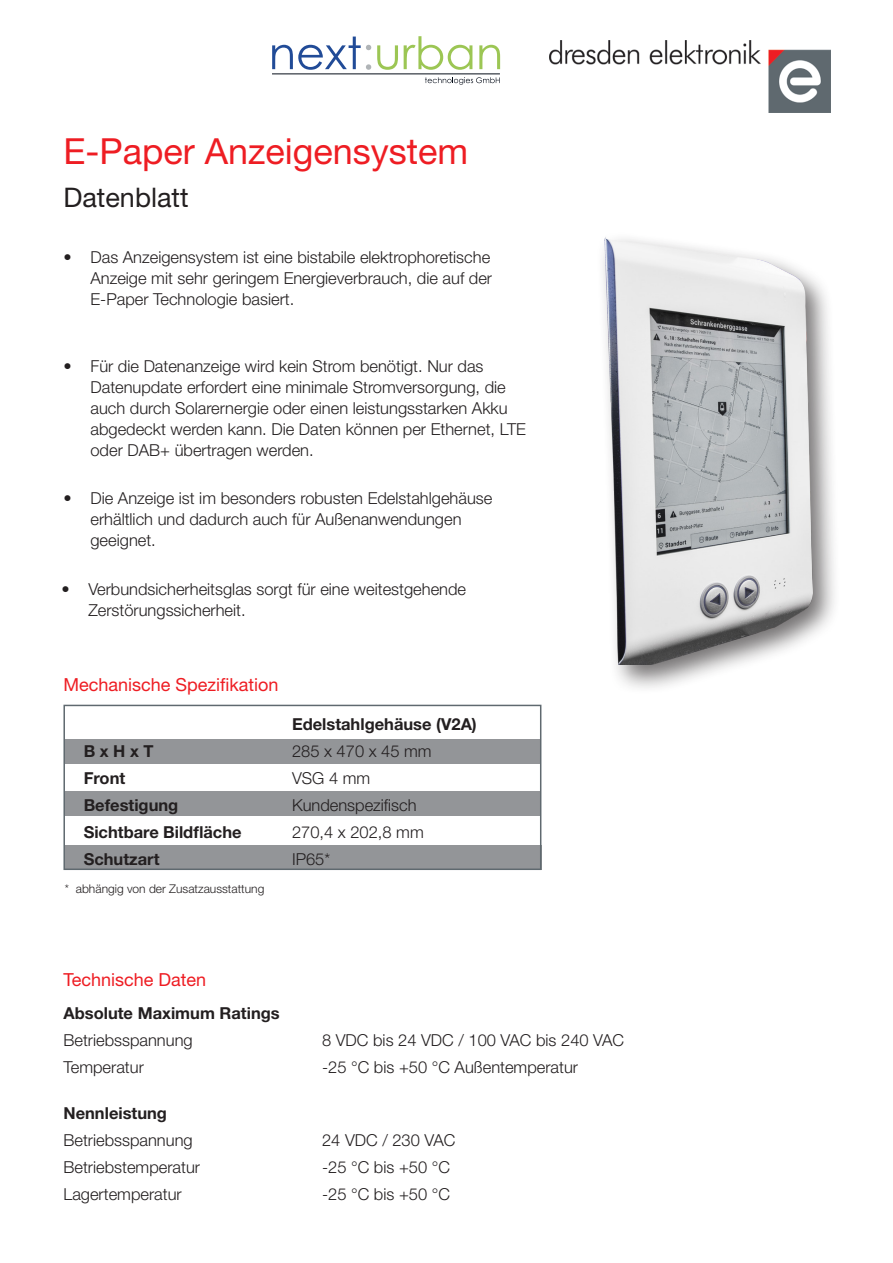
<style>
.page{position:relative;width:893px;height:1263px;background:#fff}
.page>*{position:absolute;margin:0;border:0;box-sizing:border-box;transform-origin:0 0}
.HEADLINE_30_Pt{font:36px "Helvetica Neue LT Std";color:#ee1d23}
.HEADLINE_30_Pt-2{font:27px "Helvetica Neue LT Std";color:#231f20}
.HEADLINE_30_Pt-3{font:18px "Helvetica Neue LT Std";color:#ee1d23}
.HEADLINE_30_Pt-4{font:300 16.5px/21px "Helvetica Neue LT Std";color:#231f20}
.HEADLINE_30_Pt-5{font:700 16.5px "Helvetica Neue LT Std";color:#231f20}
.HEADLINE_30_Pt-6{font:300 12px "Helvetica Neue LT Std";color:#231f20}
</style>
<div class="page">
<div style="left:65px;top:846px;width:476px;height:24px;background:#939598"></div>
<div style="left:65px;top:792px;width:476px;height:24px;background:#939598"></div>
<div style="left:64px;top:739px;width:477px;height:25px;background:#939598"></div>
<img style="left:549px;top:40px;width:282px;height:72px">
<div style="left:63px;top:705px;width:478px;height:165px;border:2px solid #5f696f"></div>
<div style="left:596px;top:231px;width:244px;height:463px;background:#231f20;opacity:.62"></div>
<img style="left:604px;top:231px;width:208px;height:434px">
<svg style="left:272px;top:37px;width:99px;height:33px"></svg>
<svg style="left:377px;top:45px;width:21px;height:25px"></svg>
<svg style="left:404px;top:36px;width:68px;height:34px"></svg>
<svg style="left:479px;top:45px;width:21px;height:24px"></svg>
<svg style="left:425px;top:77px;width:75px;height:8px"></svg>
<hr style="left:272px;top:74px;width:228px;height:1px;background:#060d19">
<p class="HEADLINE_30_Pt" style="left:63px;top:130px;width:406px">E-Paper Anzeigensystem</p>
<p class="HEADLINE_30_Pt-2" style="left:63px;top:182px;width:127px">Datenblatt</p>
<p class="HEADLINE_30_Pt-4" style="left:90px;top:247px;width:403px;text-align:justify;text-indent:-27px">• Das Anzeigensystem ist eine bistabile elektrophoretische Anzeige mit sehr geringem Energieverbrauch, die auf der E-Paper Technologie basiert.</p>
<p class="HEADLINE_30_Pt-4" style="left:90px;top:355px;width:437px;text-indent:-27px">• Für die Datenanzeige wird kein Strom benötigt. Nur das Datenupdate erfordert eine minimale Stromversorgung, die auch durch Solarernergie oder einen leistungsstarken Akku abgedeckt werden kann. Die Daten können per Ethernet, LTE oder DAB+ übertragen werden.</p>
<p class="HEADLINE_30_Pt-4" style="left:90px;top:487px;width:403px;text-indent:-27px">• Die Anzeige ist im besonders robusten Edelstahlgehäuse erhältlich und dadurch auch für Außenanwendungen geeignet.</p>
<p class="HEADLINE_30_Pt-4" style="left:88px;top:578px;width:379px;text-indent:-27px">• Verbundsicherheitsglas sorgt für eine weitestgehende<br>Zerstörungssicherheit.</p>
<p class="HEADLINE_30_Pt-3" style="left:63px;top:673px;width:217px">Mechanische Spezifikation</p>
<p class="HEADLINE_30_Pt-5" style="left:84px;top:740px;width:71px">B x H x T</p>
<p class="HEADLINE_30_Pt-5" style="left:84px;top:767px;width:43px">Front</p>
<p class="HEADLINE_30_Pt-5" style="left:84px;top:794px;width:96px">Befestigung</p>
<p class="HEADLINE_30_Pt-5" style="left:84px;top:821px;width:159px">Sichtbare Bildfläche</p>
<p class="HEADLINE_30_Pt-5" style="left:84px;top:848px;width:77px">Schutzart</p>
<p class="HEADLINE_30_Pt-6" style="left:65px;top:881px;width:201px">* abhängig von der Zusatzausstattung</p>
<p class="HEADLINE_30_Pt-5" style="left:292px;top:714px;width:186px">Edelstahlgehäuse (V2A)</p>
<p class="HEADLINE_30_Pt-4" style="left:292px;top:740px;width:141px">285 x 470 x 45 mm</p>
<p class="HEADLINE_30_Pt-4" style="left:292px;top:767px;width:80px">VSG 4 mm</p>
<p class="HEADLINE_30_Pt-4" style="left:292px;top:794px;width:126px">Kundenspezifisch</p>
<p class="HEADLINE_30_Pt-4" style="left:292px;top:821px;width:133px">270,4 x 202,8 mm</p>
<p class="HEADLINE_30_Pt-4" style="left:292px;top:848px;width:40px">IP65*</p>
<p class="HEADLINE_30_Pt-3" style="left:63px;top:969px;width:144px">Technische Daten</p>
<p class="HEADLINE_30_Pt-5" style="left:63px;top:1003px;width:218px">Absolute Maximum Ratings</p>
<p class="HEADLINE_30_Pt-4" style="left:63px;top:1029px;width:131px">Betriebsspannung</p>
<p class="HEADLINE_30_Pt-4" style="left:63px;top:1056px;width:82px">Temperatur</p>
<p class="HEADLINE_30_Pt-5" style="left:63px;top:1102px;width:105px">Nennleistung</p>
<p class="HEADLINE_30_Pt-4" style="left:63px;top:1129px;width:131px">Betriebsspannung</p>
<p class="HEADLINE_30_Pt-4" style="left:63px;top:1156px;width:138px">Betriebstemperatur</p>
<p class="HEADLINE_30_Pt-4" style="left:63px;top:1183px;width:120px">Lagertemperatur</p>
<p class="HEADLINE_30_Pt-4" style="left:322px;top:1029px;width:304px">8 VDC bis 24 VDC / 100 VAC bis 240 VAC</p>
<p class="HEADLINE_30_Pt-4" style="left:322px;top:1056px;width:257px">-25 °C bis +50 °C Außentemperatur</p>
<p class="HEADLINE_30_Pt-4" style="left:322px;top:1129px;width:135px">24 VDC / 230 VAC</p>
<p class="HEADLINE_30_Pt-4" style="left:322px;top:1156px;width:129px">-25 °C bis +50 °C</p>
<p class="HEADLINE_30_Pt-4" style="left:322px;top:1183px;width:129px">-25 °C bis +50 °C</p>
</div>
